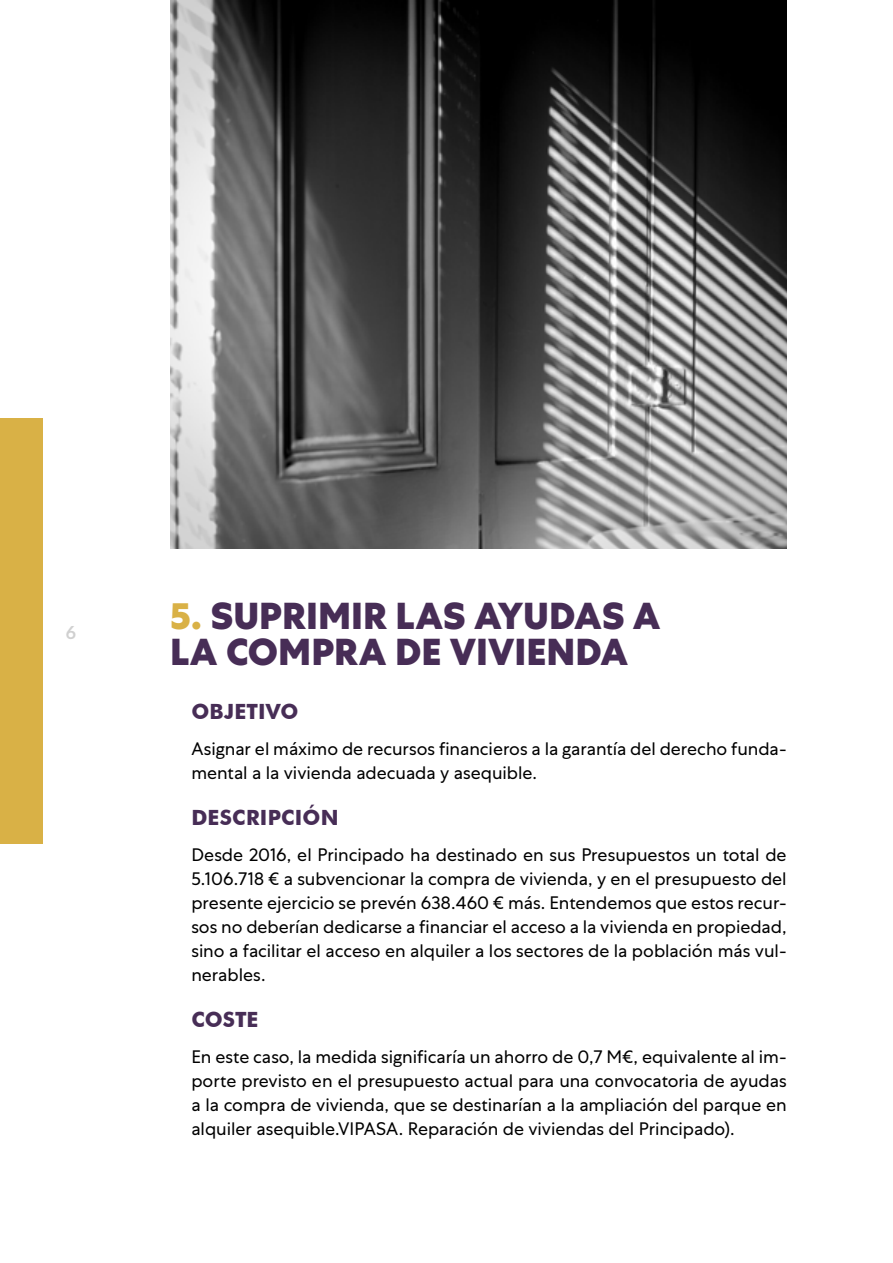
<style>
.page{position:relative;width:893px;height:1263px;background:#fff}
.page>*{position:absolute;margin:0;border:0;box-sizing:border-box;transform-origin:0 0}
.t1{font:800 37.5px/36px "Centra No 1";color:#472d56}
.t2{font:700 21px "Futura BT";letter-spacing:.01em;color:#472d56}
.t3{font:18px/24px "Centra No 1";color:#000;text-align:justify}
.t4{font:700 18px "Aleo";color:#d0d0d0}
.s1{color:#d9b146}
</style>
<div class="page">
<div style="left:0;top:419px;width:43px;height:425px;background:#d9b146"></div>
<img style="left:170px;top:1px;width:617px;height:548px">
<p class="t4" style="left:66px;top:622px;width:11px">6</p>
<h1 class="t1" style="left:170px;top:598px;width:492px"><span class="s1">5.</span> SUPRIMIR LAS AYUDAS A<br>LA COMPRA DE VIVIENDA</h1>
<p class="t2" style="left:191px;top:698px;width:109px">OBJETIVO</p>
<p class="t3" style="left:191px;top:737px;width:597px">Asignar el máximo de recursos financieros a la garantía del derecho funda&shy;mental a la vivienda adecuada y asequible.</p>
<p class="t2" style="left:191px;top:804px;width:149px">DESCRIPCIÓN</p>
<p class="t3" style="left:191px;top:843px;width:597px">Desde 2016, el Principado ha destinado en sus Presupuestos un total de 5.106.718 € a subvencionar la compra de vivienda, y en el presupuesto del presente ejercicio se prevén 638.460 € más. Entendemos que estos recur&shy;sos no deberían dedicarse a financiar el acceso a la vivienda en propiedad, sino a facilitar el acceso en alquiler a los sectores de la población más vul&shy;nerables.</p>
<p class="t2" style="left:191px;top:1006px;width:69px">COSTE</p>
<p class="t3" style="left:191px;top:1045px;width:597px">En este caso, la medida significaría un ahorro de 0,7 M€, equivalente al im&shy;porte previsto en el presupuesto actual para una convocatoria de ayudas a la compra de vivienda, que se destinarían a la ampliación del parque en alquiler asequible.VIPASA. Reparación de viviendas del Principado).</p>
</div>
